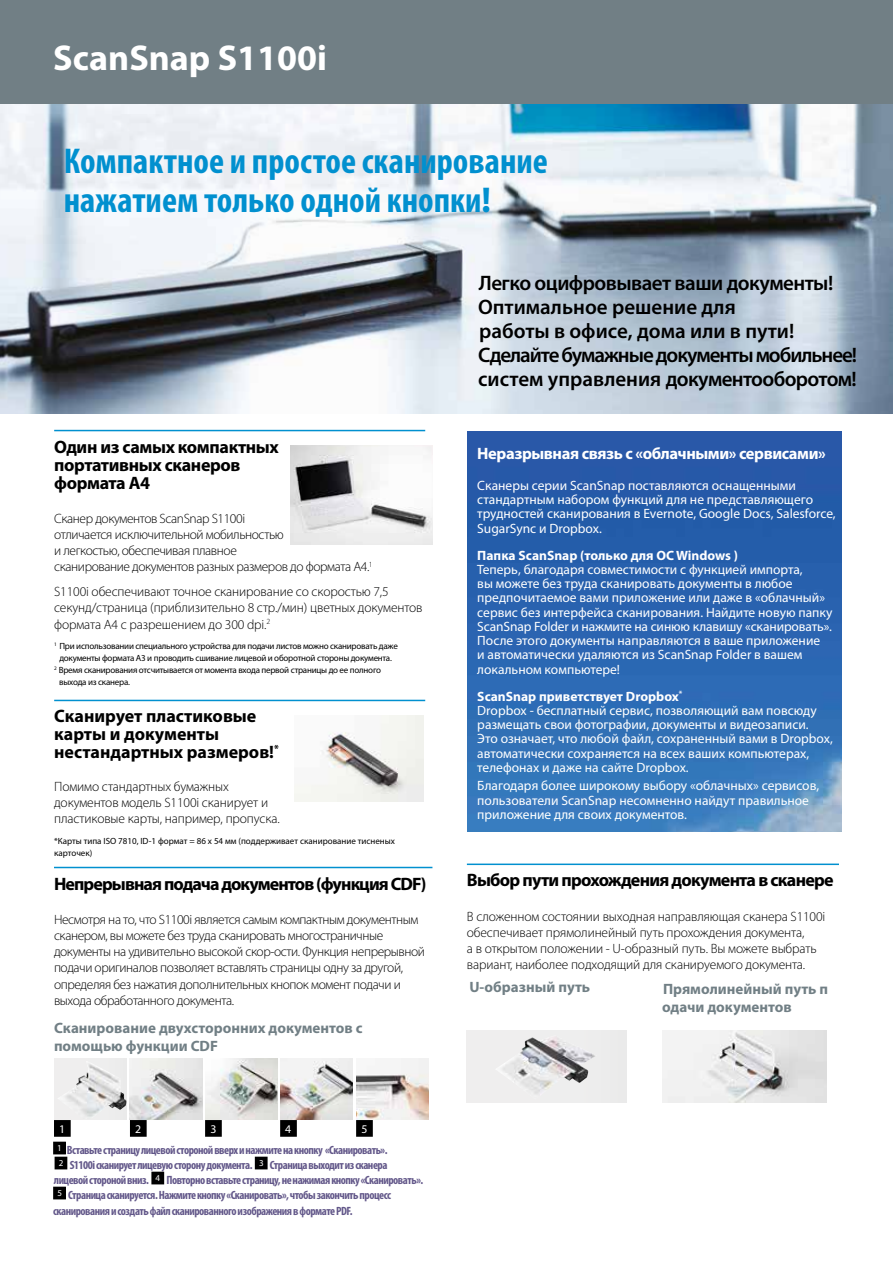
<style>
.page{position:relative;width:893px;height:1263px;background:#fff}
.page>*{position:absolute;margin:0;border:0;box-sizing:border-box;transform-origin:0 0}
.t1{font:700 condensed 36px/39px "Myriad Pro";color:#0190cf}
.t2{font:700 36px "Myriad Pro";color:#fff}
.t3{font:600 21px/24px "Myriad Pro";letter-spacing:-.025em;color:#000}
.t4{font:700 18px/18px "Myriad Pro";color:#000}
.t5{font:700 18px/18px "Myriad Pro";letter-spacing:-.02em;color:#000}
.t6{font:700 18px "Myriad Pro";letter-spacing:-.05em;color:#000}
.t7{font:700 18px "Myriad Pro";letter-spacing:-.04em;color:#000}
.t8{font:700 16.5px "Myriad Pro";letter-spacing:-.025em;color:#fff}
.t9{font:700 15px/18px "Myriad Pro";color:#717f85}
.t10{font:300 13.5px/16.2px "Myriad Pro";letter-spacing:-.025em;color:#000}
.t11{font:13.5px/14.2px "Myriad Pro";color:#fff}
.t12{font:700 13.5px "Myriad Pro";color:#fff}
.t13{font:700 condensed 12px "Myriad Pro";letter-spacing:-.04em;color:#625789}
.t14{font:11.85px "Myriad Pro";color:#fff}
.t15{font:9px "Myriad Pro";letter-spacing:-.025em;color:#000}
.t16{font:9px/12px "Myriad Pro";color:#000}
.s1{font-stretch:normal}
.s2{font-weight:700}
</style>
<div class="page">
<img style="left:0;top:104px;width:893px;height:310px">
<div style="left:0;top:0;width:893px;height:104px;background:#717f85"></div>
<hr style="left:467px;top:863px;width:372px;height:2px;background:#0190cf">
<hr style="left:54px;top:867px;width:378px;height:1px;background:#0190cf">
<div style="left:54px;top:1142px;width:11px;height:12px;background:#000"></div>
<div style="left:53px;top:1142px;width:13px;height:12px;border:2px solid #000"></div>
<div style="left:55px;top:1157px;width:12px;height:12px;background:#000"></div>
<div style="left:256px;top:1157px;width:11px;height:12px;background:#000"></div>
<div style="left:255px;top:1157px;width:13px;height:12px;border:2px solid #000"></div>
<div style="left:152px;top:1172px;width:11px;height:12px;background:#000"></div>
<div style="left:151px;top:1172px;width:13px;height:12px;border:2px solid #000"></div>
<div style="left:54px;top:1187px;width:11px;height:12px;background:#000"></div>
<div style="left:53px;top:1187px;width:13px;height:12px;border:2px solid #000"></div>
<hr style="left:54px;top:700px;width:371px;height:1px;background:#0190cf">
<img style="left:468px;top:434px;width:373px;height:397px">
<hr style="left:54px;top:430px;width:371px;height:1px;background:#0190cf">
<img style="left:290px;top:446px;width:142px;height:98px">
<img style="left:294px;top:716px;width:129px;height:86px">
<div style="left:55px;top:1121px;width:15px;height:15px;background:#000"></div>
<div style="left:54px;top:1120px;width:17px;height:17px;border:2px solid #000"></div>
<div style="left:54px;top:1058px;width:73px;height:62px;background:#efeeee"></div>
<img style="left:58px;top:1064px;width:69px;height:53px">
<div style="left:131px;top:1121px;width:15px;height:15px;background:#000"></div>
<div style="left:130px;top:1120px;width:17px;height:17px;border:2px solid #000"></div>
<img style="left:130px;top:1058px;width:72px;height:62px">
<div style="left:206px;top:1121px;width:15px;height:15px;background:#000"></div>
<div style="left:205px;top:1120px;width:17px;height:17px;border:2px solid #000"></div>
<img style="left:205px;top:1058px;width:72px;height:62px">
<div style="left:281px;top:1121px;width:15px;height:15px;background:#000"></div>
<div style="left:280px;top:1120px;width:17px;height:17px;border:2px solid #000"></div>
<img style="left:281px;top:1058px;width:72px;height:62px">
<div style="left:357px;top:1121px;width:15px;height:15px;background:#000"></div>
<div style="left:356px;top:1120px;width:17px;height:17px;border:2px solid #000"></div>
<img style="left:356px;top:1058px;width:72px;height:62px">
<div style="left:467px;top:1030px;width:159px;height:72px;background:#eee"></div>
<img style="left:496px;top:1037px;width:99px;height:57px">
<img style="left:662px;top:1031px;width:165px;height:71px">
<h1 class="t2" style="left:53px;top:44px;width:275px">ScanSnap S1100i</h1>
<h1 class="t1" style="left:64px;top:144px;width:486px">Компактное и простое сканирование нажатием только одной кнопки<span class="s1">!</span></h1>
<h3 class="t5" style="left:54px;top:439px;width:226px">Один из самых компактных портативных сканеров формата А4</h3>
<p class="t10" style="left:54px;top:511px;width:320px">Сканер документов ScanSnap S1100i<br>отличается исключительной мобильностью<br>и легкостью, обеспечивая плавное<br>сканирование документов разных размеров до формата А4.<sup>1</sup></p>
<p class="t10" style="left:54px;top:585px;width:370px">S1100i обеспечивают точное сканирование со скоростью 7,5 секунд/страница (приблизительно 8 стр./мин) цветных документов формата А4 с разрешением до 300 dpi.<sup>2</sup></p>
<p class="t15" style="left:54px;top:642px;width:345px"><sup>1</sup> При использовании специального устройства для подачи листов можно сканировать даже</p>
<p class="t15" style="left:59px;top:654px;width:334px">документы формата А3 и проводить сшивание лицевой и оборотной стороны документа.</p>
<p class="t15" style="left:54px;top:666px;width:328px"><sup>2</sup> Время сканирования отсчитывается от момента входа первой страницы до ее полного</p>
<p class="t15" style="left:59px;top:678px;width:72px">выхода из сканера.</p>
<h3 class="t4" style="left:54px;top:709px;width:226px">Сканирует пластиковые карты и документы нестандартных размеров!<sup>*</sup></h3>
<p class="t10" style="left:54px;top:779px;width:227px">Помимо стандартных бумажных документов модель S1100i сканирует и пластиковые карты, например, пропуска.</p>
<p class="t16" style="left:54px;top:835px;width:342px">*Карты типа ISO 7810, ID-1 формат = 86 x 54 мм (поддерживает сканирование тисненых карточек)</p>
<h3 class="t6" style="left:54px;top:876px;width:374px">Непрерывная подача документов (функция CDF)</h3>
<p class="t10" style="left:54px;top:912px;width:373px">Несмотря на то, что S1100i является самым компактным документным сканером, вы можете без труда сканировать многостраничные документы на удивительно высокой скор-ости. Функция непрерывной подачи оригиналов позволяет вставлять страницы одну за другой, определяя без нажатия дополнительных кнопок момент подачи и выхода обработанного документа.</p>
<p class="t9" style="left:54px;top:1020px;width:310px">Сканирование двухсторонних документов с помощью функции CDF</p>
<p class="t14" style="left:59px;top:1124px;width:8px">1</p>
<p class="t14" style="left:135px;top:1124px;width:8px">2</p>
<p class="t14" style="left:210px;top:1124px;width:8px">3</p>
<p class="t14" style="left:285px;top:1124px;width:8px">4</p>
<p class="t14" style="left:362px;top:1124px;width:8px">5</p>
<p class="t13" style="left:57px;top:1146px;width:332px"><sup>1</sup> Вставьте страницу лицевой стороной вверх и нажмите на кнопку «Сканировать».</p>
<p class="t13" style="left:59px;top:1161px;width:330px"><sup>2</sup> S1100i сканирует лицевую сторону документа. <sup>3</sup> Страница выходит из сканера</p>
<p class="t13" style="left:54px;top:1176px;width:371px">лицевой стороной вниз. <sup>4</sup> Повторно вставьте страницу, не нажимая кнопку «Сканировать».</p>
<p class="t13" style="left:57px;top:1191px;width:335px"><sup>5</sup> Страница сканируется. Нажмите кнопку «Сканировать», чтобы закончить процесс</p>
<p class="t13" style="left:53px;top:1206px;width:301px">сканирования и создать файл сканированного изображения в формате PDF.</p>
<h2 class="t3" style="left:478px;top:273px;width:381px">Легко оцифровывает ваши документы!<br>Оптимальное решение для<br>работы в офисе, дома или в пути!<br>Сделайте бумажные документы мобильнее! систем управления документооборотом!</h2>
<p class="t8" style="left:477px;top:447px;width:350px">Неразрывная связь с «облачными» сервисами»</p>
<p class="t11" style="left:477px;top:479px;width:360px">Сканеры серии ScanSnap поставляются оснащенными стандартным набором функций для не представляющего трудностей сканирования в Evernote, Google Docs, Salesforce, SugarSync и Dropbox.</p>
<p class="t12" style="left:477px;top:550px;width:262px">Папка ScanSnap (только для ОС Windows )</p>
<p class="t11" style="left:477px;top:563px;width:357px">Теперь, благодаря совместимости с функцией импорта,<br>вы можете без труда сканировать документы в любое предпочитаемое вами приложение или даже в «облачный» сервис без интерфейса сканирования. Найдите новую папку ScanSnap Folder и нажмите на синюю клавишу «сканировать».<br>После этого документы направляются в ваше приложение<br>и автоматически удаляются из ScanSnap Folder в вашем локальном компьютере!</p>
<p class="t11" style="left:477px;top:690px;width:357px"><span class="s2">ScanSnap приветствует Dropbox</span><sup>*<br></sup>Dropbox - бесплатный сервис, позволяющий вам повсюду размещать свои фотографии, документы и видеозаписи.<br>Это означает, что любой файл, сохраненный вами в Dropbox, автоматически сохраняется на всех ваших компьютерах, телефонах и даже на сайте Dropbox.</p>
<p class="t11" style="left:477px;top:780px;width:343px">Благодаря более широкому выбору «облачных» сервисов, пользователи ScanSnap несомненно найдут правильное приложение для своих документов.</p>
<h3 class="t7" style="left:467px;top:873px;width:368px">Выбор пути прохождения документа в сканере</h3>
<p class="t10" style="left:467px;top:909px;width:360px">В сложенном состоянии выходная направляющая cканера S1100i обеспечивает прямолинейный путь прохождения документа,<br>а в открытом положении - U-образный путь. Bы можете выбрать вариант, наиболее подходящий для сканируемого документа.</p>
<p class="t9" style="left:469px;top:979px;width:122px">U-образный путь</p>
<p class="t9" style="left:662px;top:981px;width:168px">Прямолинейный путь п одачи документов</p>
</div>
